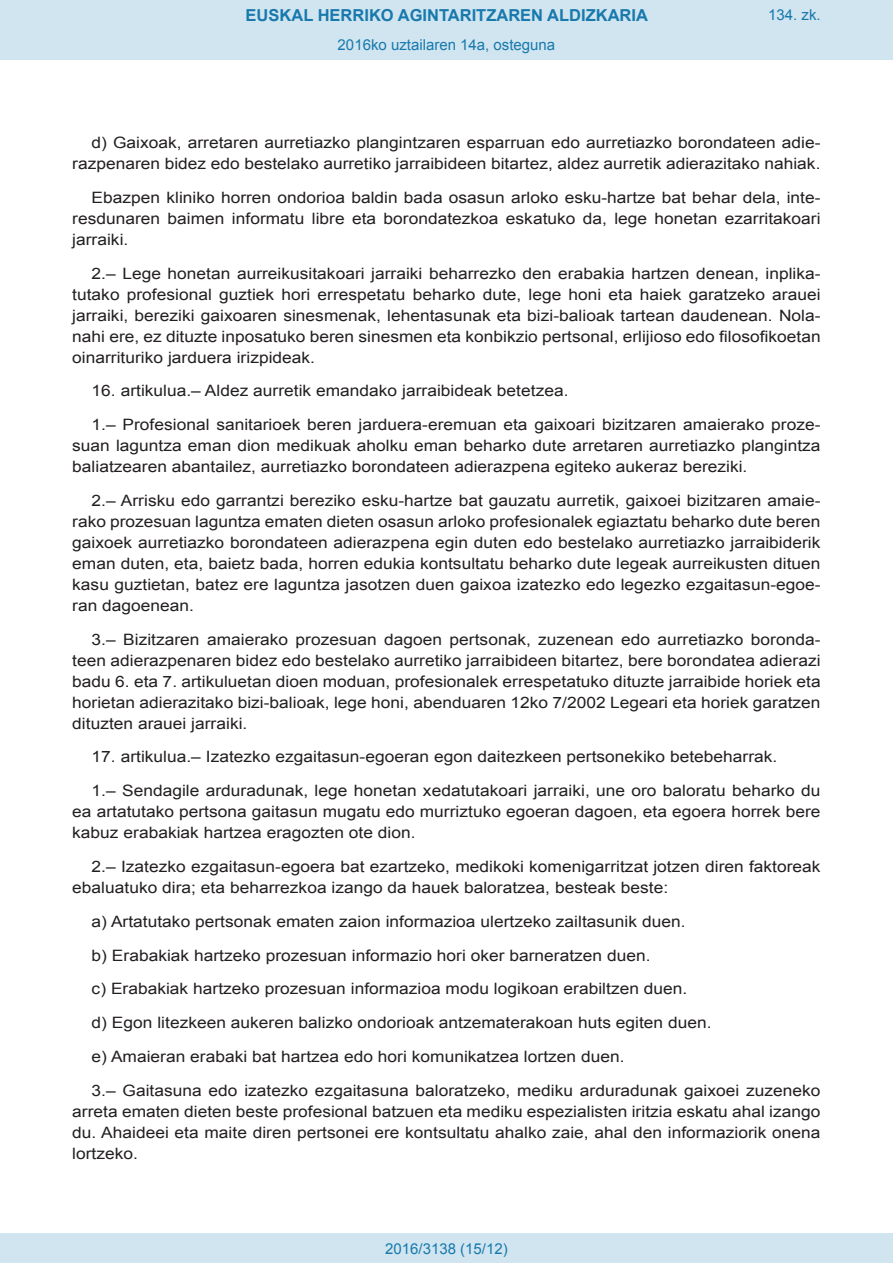
<style>
.page{position:relative;width:893px;height:1263px;background:#fff}
.page>*{position:absolute;margin:0;border:0;box-sizing:border-box;transform-origin:0 0}
.t1{font:700 16.5px "Arial";color:#1879ad}
.BOPVDetalle{font:15.6px/21px "Arial";color:#231f20;text-align:justify;scale:1.11 1}
.Paginacion_Centro{font:15px "Arial";color:#1879ad}
</style>
<div class="page">
<div style="left:0;top:0;width:893px;height:60px;background:#d0e5f0"></div>
<div style="left:0;top:1233px;width:893px;height:30px;background:#d0e5f0"></div>
<p class="t1" style="left:246px;top:4px;width:404px">EUSKAL HERRIKO AGINTARITZAREN ALDIZKARIA</p>
<p class="Paginacion_Centro" style="left:338px;top:35px;width:219px">2016ko uztailaren 14a, osteguna</p>
<p class="Paginacion_Centro" style="left:768px;top:5px;width:54px">134. zk.</p>
<p class="BOPVDetalle" style="left:72px;top:132px;width:676px;text-align:right">d) Gaixoak, arretaren aurretiazko plangintzaren esparruan edo aurretiazko borondateen adie&shy;razpenaren bidez edo bestelako aurretiko jarraibideen bitartez, aldez aurretik adierazitako nahiak.</p>
<p class="BOPVDetalle" style="left:72px;top:187px;width:676px;text-indent:19px">Ebazpen kliniko horren ondorioa baldin bada osasun arloko esku-hartze bat behar dela, inte&shy;resdunaren baimen informatu libre eta borondatezkoa eskatuko da, lege honetan ezarritakoari jarraiki.</p>
<p class="BOPVDetalle" style="left:72px;top:263px;width:676px;text-indent:19px">2.– Lege honetan aurreikusitakoari jarraiki beharrezko den erabakia hartzen denean, inplika&shy;tutako profesional guztiek hori errespetatu beharko dute, lege honi eta haiek garatzeko arauei jarraiki, bereziki gaixoaren sinesmenak, lehentasunak eta bizi-balioak tartean daudenean. Nola&shy;nahi ere, ez dituzte inposatuko beren sinesmen eta konbikzio pertsonal, erlijioso edo filosofikoetan oinarrituriko jarduera irizpideak.</p>
<p class="BOPVDetalle" style="left:92px;top:381px;width:431px">16. artikulua.– Aldez aurretik emandako jarraibideak betetzea.</p>
<p class="BOPVDetalle" style="left:72px;top:414px;width:676px;text-indent:19px">1.– Profesional sanitarioek beren jarduera-eremuan eta gaixoari bizitzaren amaierako proze&shy;suan laguntza eman dion medikuak aholku eman beharko dute arretaren aurretiazko plangintza baliatzearen abantailez, aurretiazko borondateen adierazpena egiteko aukeraz bereziki.</p>
<p class="BOPVDetalle" style="left:72px;top:490px;width:676px;text-indent:19px">2.– Arrisku edo garrantzi bereziko esku-hartze bat gauzatu aurretik, gaixoei bizitzaren amaie&shy;rako prozesuan laguntza ematen dieten osasun arloko profesionalek egiaztatu beharko dute beren gaixoek aurretiazko borondateen adierazpena egin duten edo bestelako aurretiazko jarraibiderik eman duten, eta, baietz bada, horren edukia kontsultatu beharko dute legeak aurreikusten dituen kasu guztietan, batez ere laguntza jasotzen duen gaixoa izatezko edo legezko ezgaitasun-egoe&shy;ran dagoenean.</p>
<p class="BOPVDetalle" style="left:72px;top:629px;width:676px;text-indent:19px">3.– Bizitzaren amaierako prozesuan dagoen pertsonak, zuzenean edo aurretiazko boronda&shy;teen adierazpenaren bidez edo bestelako aurretiko jarraibideen bitartez, bere borondatea adierazi badu 6. eta 7. artikuluetan dioen moduan, profesionalek errespetatuko dituzte jarraibide horiek eta horietan adierazitako bizi-balioak, lege honi, abenduaren 12ko 7/2002 Legeari eta horiek garatzen dituzten arauei jarraiki.</p>
<p class="BOPVDetalle" style="left:92px;top:747px;width:619px">17. artikulua.– Izatezko ezgaitasun-egoeran egon daitezkeen pertsonekiko betebeharrak.</p>
<p class="BOPVDetalle" style="left:72px;top:780px;width:676px;text-indent:19px">1.– Sendagile arduradunak, lege honetan xedatutakoari jarraiki, une oro baloratu beharko du ea artatutako pertsona gaitasun mugatu edo murriztuko egoeran dagoen, eta egoera horrek bere kabuz erabakiak hartzea eragozten ote dion.</p>
<p class="BOPVDetalle" style="left:72px;top:856px;width:676px;text-indent:19px">2.– Izatezko ezgaitasun-egoera bat ezartzeko, medikoki komenigarritzat jotzen diren faktoreak ebaluatuko dira; eta beharrezkoa izango da hauek baloratzea, besteak beste:</p>
<p class="BOPVDetalle" style="left:92px;top:911px;width:536px">a) Artatutako pertsonak ematen zaion informazioa ulertzeko zailtasunik duen.</p>
<p class="BOPVDetalle" style="left:92px;top:945px;width:505px">b) Erabakiak hartzeko prozesuan informazio hori oker barneratzen duen.</p>
<p class="BOPVDetalle" style="left:92px;top:978px;width:538px">c) Erabakiak hartzeko prozesuan informazioa modu logikoan erabiltzen duen.</p>
<p class="BOPVDetalle" style="left:92px;top:1012px;width:560px">d) Egon litezkeen aukeren balizko ondorioak antzematerakoan huts egiten duen.</p>
<p class="BOPVDetalle" style="left:92px;top:1046px;width:482px">e) Amaieran erabaki bat hartzea edo hori komunikatzea lortzen duen.</p>
<p class="BOPVDetalle" style="left:72px;top:1080px;width:676px;text-indent:19px">3.– Gaitasuna edo izatezko ezgaitasuna baloratzeko, mediku arduradunak gaixoei zuzeneko arreta ematen dieten beste profesional batzuen eta mediku espezialisten iritzia eskatu ahal izango du. Ahaideei eta maite diren pertsonei ere kontsultatu ahalko zaie, ahal den informaziorik onena lortzeko.</p>
<p class="Paginacion_Centro" style="left:385px;top:1238px;width:124px">2016/3138 (15/12)</p>
</div>
